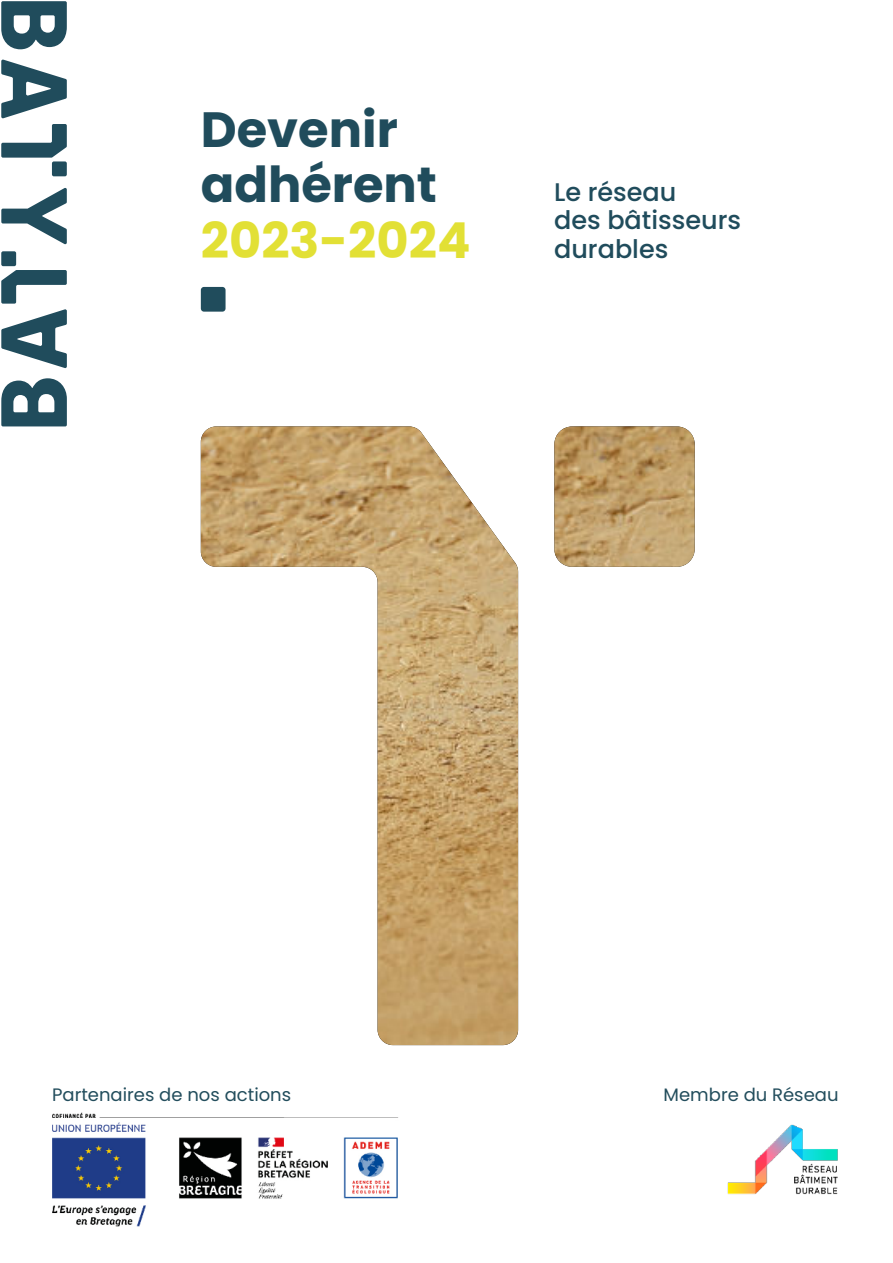
<style>
.page{position:relative;width:893px;height:1263px;background:#fff}
.page>*{position:absolute;margin:0;border:0;box-sizing:border-box;transform-origin:0 0}
.t1{font:700 49.5px/55.5px "Poppins";color:#204c5c}
.t2{font:700 49.5px "Poppins";color:#e2e035}
.t3{font:500 25.5px/28.5px "Poppins";color:#204c5c}
.t4{font:18px "Poppins";color:#224d5c}
</style>
<div class="page">
<svg style="left:1px;top:1px;width:66px;height:48px"></svg>
<svg style="left:1px;top:59px;width:66px;height:99px"></svg>
<svg style="left:1px;top:378px;width:66px;height:48px"></svg>
<svg style="left:1px;top:270px;width:66px;height:98px"></svg>
<div style="left:1px;top:251px;width:15px;height:15px;background:#204c5c;border-radius:2px"></div>
<svg style="left:1px;top:188px;width:66px;height:57px"></svg>
<div style="left:52px;top:161px;width:15px;height:15px;background:#204c5c;border-radius:2px"></div>
<img style="left:201px;top:426px;width:494px;height:619px">
<div style="left:201px;top:287px;width:25px;height:25px;background:#204c5c;border-radius:3px"></div>
<img style="left:727px;top:1124px;width:111px;height:71px">
<img style="left:52px;top:1112px;width:346px;height:114px">
<h1 class="t1" style="left:201px;top:105px;width:238px">Devenir adhérent</h1>
<h1 class="t2" style="left:201px;top:217px;width:271px">2023-2024</h1>
<h2 class="t3" style="left:554px;top:180px;width:188px">Le réseau<br>des bâtisseurs durables</h2>
<p class="t4" style="left:52px;top:1084px;width:241px">Partenaires de nos actions</p>
<p class="t4" style="left:664px;top:1084px;width:176px">Membre du Réseau</p>
</div>
